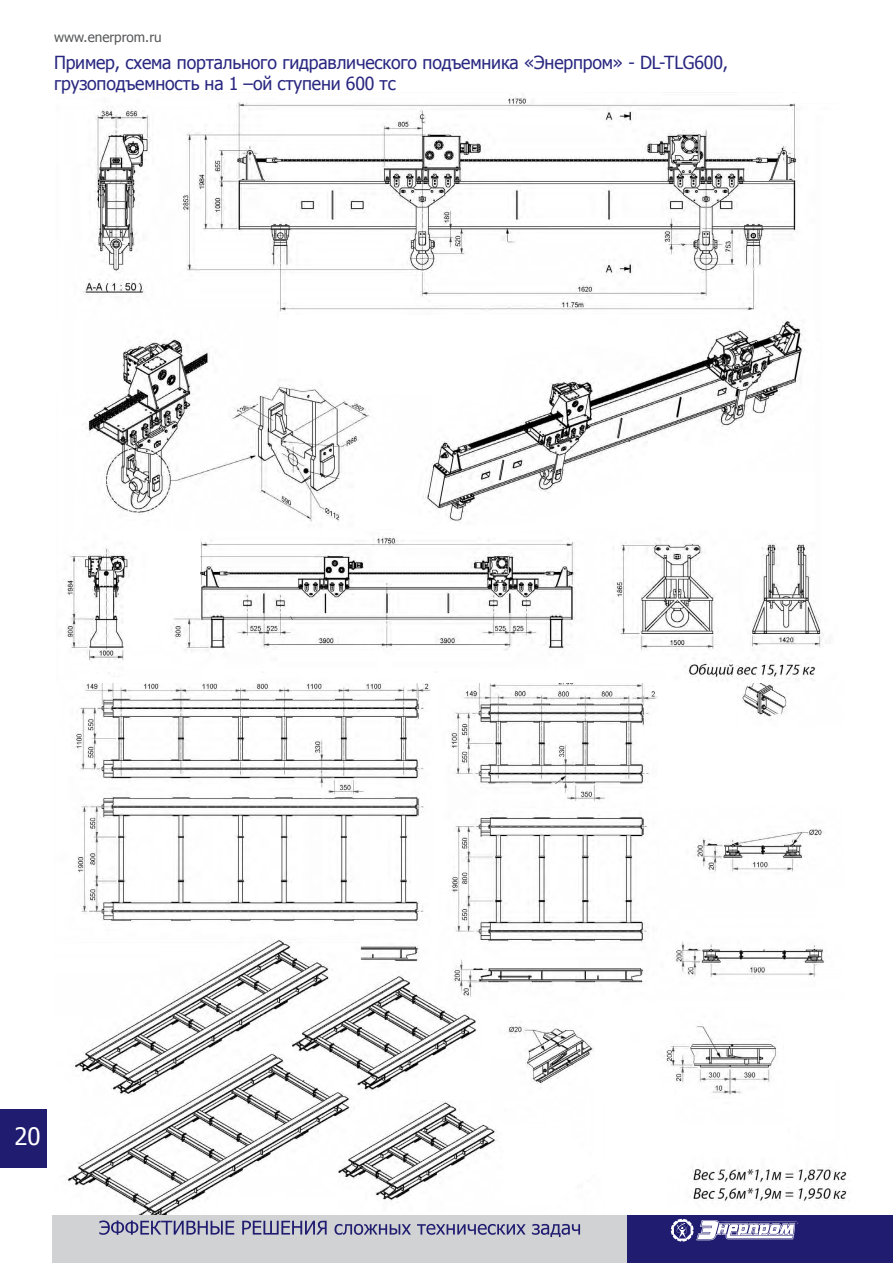
<style>
.page{position:relative;width:893px;height:1263px;background:#fff}
.page>*{position:absolute;margin:0;border:0;box-sizing:border-box;transform-origin:0 0}
.t1{font:24px "Tahoma";color:#fff}
.Заголовок_Text{font:18px/21.6px "Tahoma";letter-spacing:-.01em;color:#292780}
.t2{font:13.5px "Tahoma";color:#57585a}
</style>
<div class="page">
<img style="left:65px;top:683px;width:782px;height:531px">
<img style="left:66px;top:92px;width:760px;height:589px">
<div style="left:0;top:1109px;width:47px;height:59px;background:#201c70"></div>
<div style="left:52px;top:1214px;width:575px;height:49px;background:#d1d2d4"></div>
<svg style="left:99px;top:1220px;width:481px;height:17px"></svg>
<div style="left:627px;top:1214px;width:266px;height:49px;background:#201c70"></div>
<svg style="left:671px;top:1219px;width:127px;height:22px"></svg>
<p class="t2" style="left:54px;top:28px;width:109px">www.enerprom.ru</p>
<p class="Заголовок_Text" style="left:54px;top:50px;width:676px">Пример, схема портального гидравлического подъемника «Энерпром» - DL-TLG600, грузоподъемность на 1 –ой ступени 600 тс</p>
<h1 class="t1" style="left:14px;top:1120px;width:28px">20</h1>
</div>
